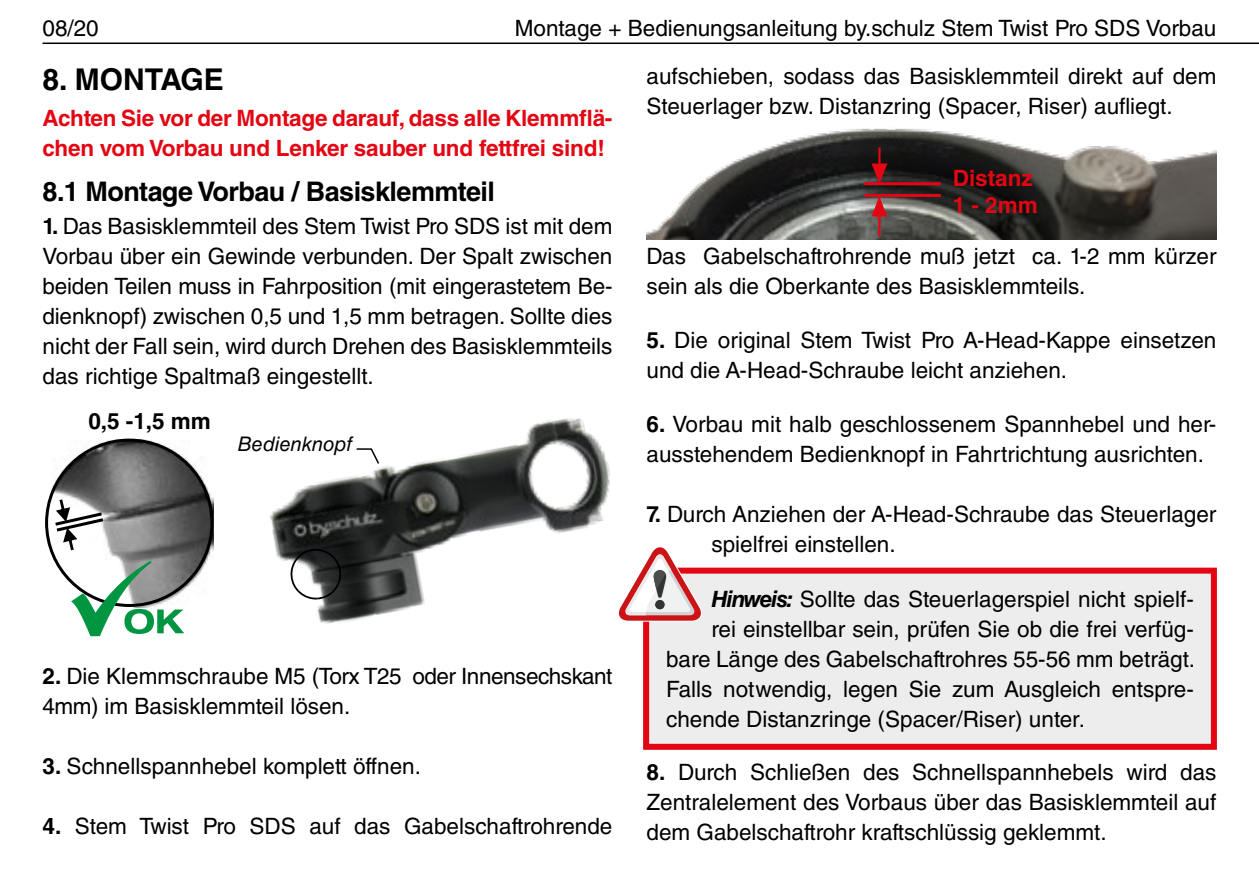
<style>
.page{position:relative;width:1259px;height:893px;background:#fff}
.page>*{position:absolute;margin:0;border:0;box-sizing:border-box;transform-origin:0 0}
.t1{font:700 30px "Helvetica LT Std";color:#000}
.t2{font:700 27px "Helvetica LT Std";letter-spacing:-.02em;color:#000}
.t3{font:22.5px/30px "Helvetica LT Std";color:#000}
.t4{font:700 22.5px/30px "Helvetica LT Std";letter-spacing:-.01em;color:#e30613}
.t5{font:700 22.5px "Helvetica LT Std";color:#000}
.t6{font:italic 20.1px "Helvetica LT Std";color:#000}
.s1{font-weight:700}
.s2{font-weight:700;font-style:italic}
</style>
<div class="page">
<img style="left:646px;top:128px;width:570px;height:111px">
<hr style="left:864px;top:194px;width:77px;height:3px;background:#e30613">
<hr style="left:864px;top:182px;width:77px;height:3px;background:#e30613">
<svg style="left:871px;top:147px;width:16px;height:36px"></svg>
<svg style="left:871px;top:197px;width:16px;height:40px"></svg>
<img style="left:270px;top:418px;width:340px;height:206px">
<hr style="left:43px;top:43px;width:1216px;height:1px;background:#000">
<svg style="left:290px;top:549px;width:52px;height:51px"></svg>
<img style="left:52px;top:440px;width:161px;height:150px">
<svg style="left:52px;top:499px;width:54px;height:51px"></svg>
<svg style="left:71px;top:561px;width:113px;height:75px"></svg>
<div style="left:646px;top:571px;width:568px;height:176px;background:#ededed"></div>
<div style="left:643px;top:568px;width:574px;height:182px;border:6px solid #e30613"></div>
<svg style="left:618px;top:547px;width:85px;height:75px"></svg>
<svg style="left:355px;top:447px;width:25px;height:18px"></svg>
<p class="t3" style="left:43px;top:13px;width:58px">08/20</p>
<p class="t3" style="left:515px;top:13px;width:703px">Montage + Bedienungsanleitung by.schulz Stem Twist Pro SDS Vorbau</p>
<h1 class="t1" style="left:43px;top:61px;width:183px">8. MONTAGE</h1>
<p class="t4" style="left:43px;top:102px;width:571px">Achten Sie vor der Montage darauf, dass alle Klemmflä&shy;chen vom Vorbau und Lenker sauber und fettfrei sind!</p>
<p class="t2" style="left:43px;top:175px;width:454px">8.1 Montage Vorbau / Basisklemmteil</p>
<p class="t3" style="left:43px;top:211px;width:571px;text-align:justify"><span class="s1">1.</span> Das Basisklemmteil des Stem Twist Pro SDS ist mit dem Vorbau über ein Gewinde verbunden. Der Spalt zwischen beiden Teilen muss in Fahrposition (mit eingerastetem Be&shy;dienknopf) zwischen 0,5 und 1,5 mm betragen. Sollte dies nicht der Fall sein, wird durch Drehen des Basisklemmteils das richtige Spaltmaß eingestellt.</p>
<p class="t5" style="left:88px;top:408px;width:124px">0,5 -1,5 mm</p>
<p class="t6" style="left:237px;top:432px;width:117px">Bedienknopf</p>
<p class="t3" style="left:43px;top:661px;width:571px"><span class="s1">2.</span> Die Klemmschraube M5 (Torx T25 oder Innensechskant<br>4mm) im Basisklemmteil lösen.</p>
<p class="t3" style="left:43px;top:751px;width:380px"><span class="s1">3.</span> Schnellspannhebel komplett öffnen.</p>
<p class="t3" style="left:43px;top:811px;width:571px"><span class="s1">4.</span> Stem Twist Pro SDS auf das Gabelschaftrohrende</p>
<p class="t3" style="left:646px;top:61px;width:571px">aufschieben, sodass das Basisklemmteil direkt auf dem<br>Steuerlager bzw. Distanzring (Spacer, Riser) aufliegt.</p>
<p class="t4" style="left:952px;top:164px;width:87px;line-height:27px">Distanz<br>1 - 2mm</p>
<p class="t3" style="left:646px;top:241px;width:571px">Das Gabelschaftrohrende muß jetzt ca. 1-2 mm kürzer sein als die Oberkante des Basisklemmteils.</p>
<p class="t3" style="left:646px;top:325px;width:571px"><span class="s1">5.</span> Die original Stem Twist Pro A-Head-Kappe einsetzen und die A-Head-Schraube leicht anziehen.</p>
<p class="t3" style="left:646px;top:409px;width:571px"><span class="s1">6.</span> Vorbau mit halb geschlossenem Spannhebel und her&shy;ausstehendem Bedienknopf in Fahrtrichtung ausrichten.</p>
<p class="t3" style="left:711px;top:499px;width:506px;text-indent:-65px"><span class="s1">7.</span> Durch Anziehen der A-Head-Schraube das Steuerlager spielfrei einstellen.</p>
<p class="t3" style="left:711px;top:584px;width:484px"><span class="s2">Hinweis:</span> Sollte das Steuerlagerspiel nicht spielf-</p>
<p class="t3" style="left:711px;top:614px;width:484px">rei einstellbar sein, prüfen Sie ob die frei verfüg-</p>
<p class="t3" style="left:666px;top:644px;width:530px">bare Länge des Gabelschaftrohres 55-56 mm beträgt.</p>
<p class="t3" style="left:666px;top:674px;width:529px">Falls notwendig, legen Sie zum Ausgleich entspre-</p>
<p class="t3" style="left:666px;top:704px;width:420px">chende Distanzringe (Spacer/Riser) unter.</p>
<p class="t3" style="left:646px;top:757px;width:571px;text-align:justify"><span class="s1">8.</span> Durch Schließen des Schnellspannhebels wird das Zentralelement des Vorbaus über das Basisklemmteil auf dem Gabelschaftrohr kraftschlüssig geklemmt.</p>
</div>
